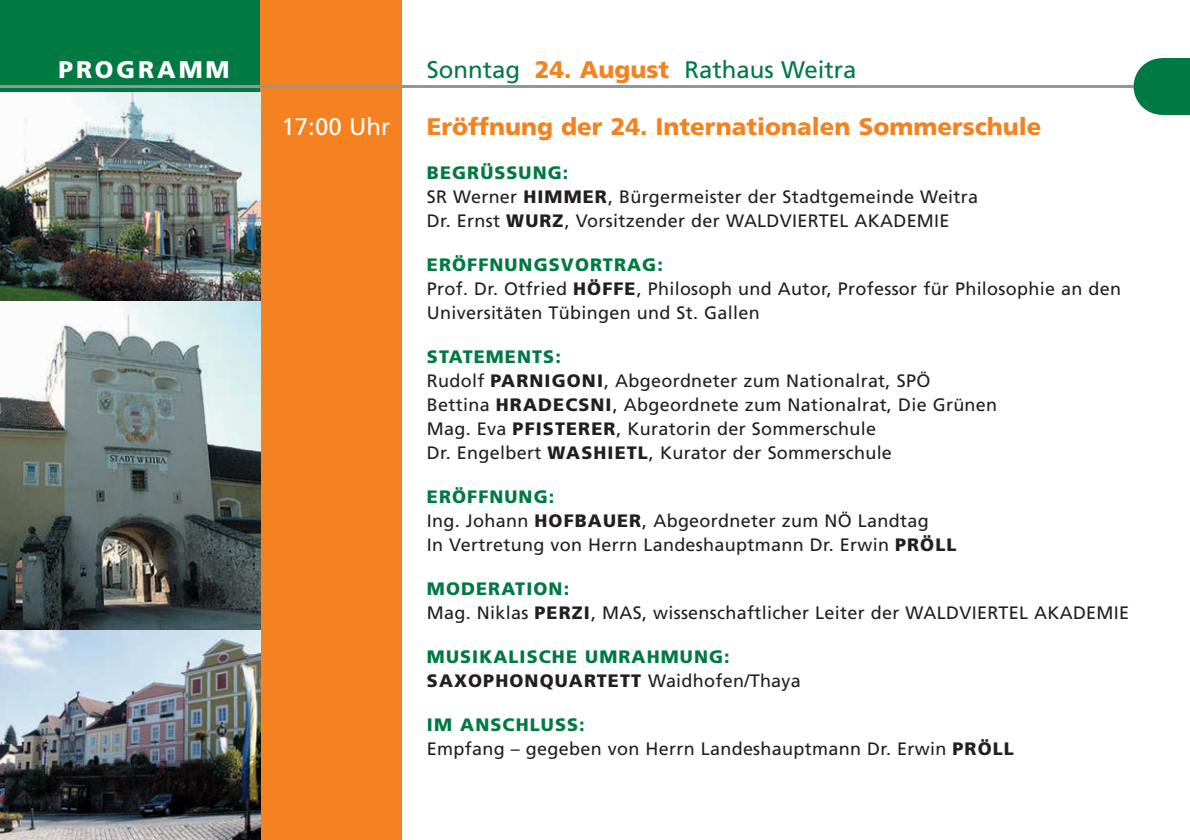
<style>
.page{position:relative;width:1190px;height:840px;background:#fff}
.page>*{position:absolute;margin:0;border:0;box-sizing:border-box;transform-origin:0 0}
.t1{font:24px "Frutiger Black OV TYCYKB";color:#f58220}
.t2{font:24px "Frutiger Roman OV VYCYKB";color:#007942}
.t3{font:24px "Frutiger Roman OV VYCYKB";color:#fff}
.t4{font:24px "Frutiger Black OV TYCYKB";letter-spacing:.12em;color:#fff}
.t5{font:18px/24px "Frutiger Roman OV VYCYKB";letter-spacing:.015em;color:#231f20}
.t6{font:18px/24px "Frutiger Black OV TYCYKB";letter-spacing:.06em;color:#007942}
.s1{font-family:"Frutiger Black OV TYCYKB";color:#f58220}
.s2{font-family:"Frutiger Black OV TYCYKB"}
.s3{color:#231f20}
.s4{font-family:"Frutiger Roman OV VYCYKB";color:#231f20}
</style>
<div class="page">
<div style="left:0;top:0;width:265px;height:114px;background:#007942"></div>
<div style="left:261px;top:0;width:141px;height:840px;background:#f58220"></div>
<img style="left:0;top:92px;width:261px;height:748px">
<hr style="left:0;top:85px;width:1134px;height:3px;background:#939598">
<div style="left:1162px;top:58px;width:28px;height:57px;background:#007942"></div>
<div style="left:1134px;top:58px;width:56px;height:57px;background:#007942;border-radius:50%"></div>
<h1 class="t4" style="left:58px;top:56px;width:173px">PROGRAMM</h1>
<h1 class="t2" style="left:427px;top:56px;width:431px">Sonntag <span class="s1">24. August</span> Rathaus Weitra</h1>
<h1 class="t3" style="left:282px;top:113px;width:110px">17:00 Uhr</h1>
<h1 class="t1" style="left:427px;top:113px;width:616px">Eröffnung der 24. Internationalen Sommerschule</h1>
<p class="t6" style="left:427px;top:161px;width:143px">BEGRÜSSUNG:</p>
<p class="t5" style="left:427px;top:185px;width:553px">SR Werner <span class="s2">HIMMER</span>, Bürgermeister der Stadtgemeinde Weitra<br>Dr. Ernst <span class="s2">WURZ</span>, Vorsitzender der WALDVIERTEL AKADEMIE</p>
<p class="t6" style="left:427px;top:253px;width:237px">ERÖFFNUNGSVORTRAG:</p>
<p class="t5" style="left:427px;top:277px;width:696px">Prof. Dr. Otfried <span class="s2">HÖFFE</span>, Philosoph und Autor, Professor für Philosophie an den<br>Universitäten Tübingen und St. Gallen</p>
<p class="t6" style="left:427px;top:345px;width:135px">STATEMENTS:</p>
<p class="t5" style="left:427px;top:369px;width:572px">Rudolf <span class="s2">PARNIGONI</span>, Abgeordneter zum Nationalrat, SPÖ Bettina <span class="s2">HRADECSNI</span>, Abgeordnete zum Nationalrat, Die Grünen Mag. Eva <span class="s2">PFISTERER</span>, Kuratorin der Sommerschule<br>Dr. Engelbert <span class="s2">WASHIETL</span>, Kurator der Sommerschule</p>
<p class="t6" style="left:427px;top:485px;width:129px">ERÖFFNUNG:</p>
<p class="t5" style="left:427px;top:509px;width:531px">Ing. Johann <span class="s2">HOFBAUER</span>, Abgeordneter zum NÖ Landtag<br>In Vertretung von Herrn Landeshauptmann Dr. Erwin <span class="s2">PRÖLL</span></p>
<p class="t6" style="left:427px;top:577px;width:144px">MODERATION:</p>
<p class="t5" style="left:427px;top:601px;width:704px">Mag. Niklas <span class="s2">PERZI</span>, MAS, wissenschaftlicher Leiter der WALDVIERTEL AKADEMIE</p>
<p class="t6" style="left:427px;top:645px;width:375px">MUSIKALISCHE UMRAHMUNG:<br><span class="s3">SAXOPHONQUARTETT</span> <span class="s4">Waidhofen/Thaya</span></p>
<p class="t6" style="left:427px;top:713px;width:159px">IM ANSCHLUSS:</p>
<p class="t5" style="left:427px;top:737px;width:588px">Empfang – gegeben von Herrn Landeshauptmann Dr. Erwin <span class="s2">PRÖLL</span></p>
</div>
